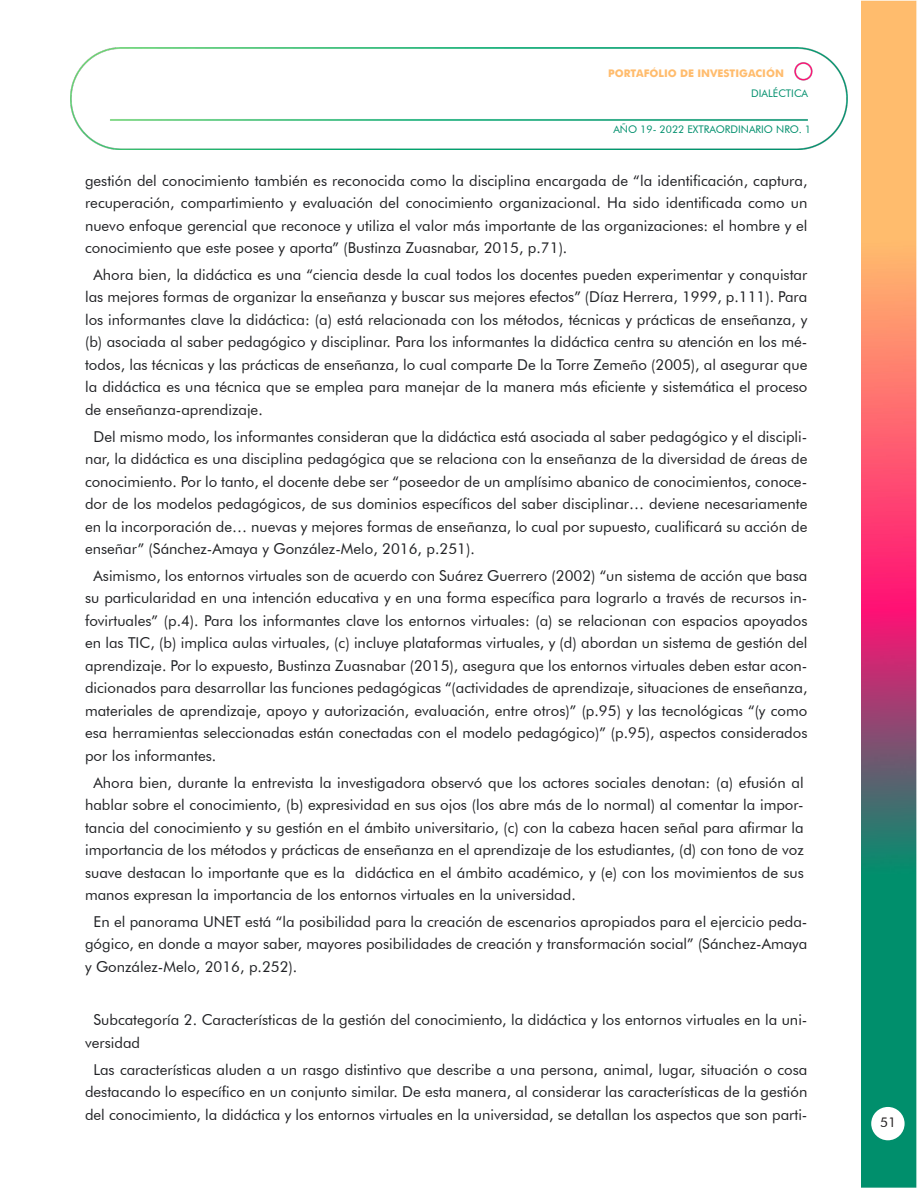
<style>
.page{position:relative;width:918px;height:1188px;background:#fff}
.page>*{position:absolute;margin:0;border:0;box-sizing:border-box;transform-origin:0 0}
.t1{font:15px/22.5px "Futura BT";color:#202124;text-align:justify}
.t2{font:13.5px "Futura BT";color:#231f20}
.t3{font:10.5px "Futura BT";color:#008f6d}
.t4{font:700 10.5px "Futura";color:#ffbc6d}
</style>
<div class="page">
<img style="left:861px;top:0;width:56px;height:1188px">
<img style="left:71px;top:48px;width:776px;height:102px">
<div style="left:871px;top:1107px;width:34px;height:33px;background:#fff;border-radius:50%"></div>
<p class="t4" style="left:608px;top:66px;width:177px">PORTAFÓLIO DE INVESTIGACIÓN</p>
<p class="t3" style="left:751px;top:87px;width:58px">DIALÉCTICA</p>
<p class="t3" style="left:613px;top:123px;width:199px">AÑO 19- 2022 EXTRAORDINARIO NRO. 1</p>
<p class="t1" style="left:85px;top:169px;width:724px">gestión del conocimiento también es reconocida como la disciplina encargada de “la identificación, captura, recuperación, compartimiento y evaluación del conocimiento organizacional. Ha sido identificada como un nuevo enfoque gerencial que reconoce y utiliza el valor más importante de las organizaciones: el hombre y el conocimiento que este posee y aporta” (Bustinza Zuasnabar, 2015, p.71).</p>
<p class="t1" style="left:85px;top:263px;width:724px;text-indent:9px">Ahora bien, la didáctica es una “ciencia desde la cual todos los docentes pueden experimentar y conquistar las mejores formas de organizar la enseñanza y buscar sus mejores efectos” (Díaz Herrera, 1999, p.111). Para los informantes clave la didáctica: (a) está relacionada con los métodos, técnicas y prácticas de enseñanza, y (b) asociada al saber pedagógico y disciplinar. Para los informantes la didáctica centra su atención en los mé&shy;todos, las técnicas y las prácticas de enseñanza, lo cual comparte De la Torre Zemeño (2005), al asegurar que la didáctica es una técnica que se emplea para manejar de la manera más eficiente y sistemática el proceso de enseñanza-aprendizaje.</p>
<p class="t1" style="left:85px;top:425px;width:724px;text-indent:9px">Del mismo modo, los informantes consideran que la didáctica está asociada al saber pedagógico y el discipli&shy;nar, la didáctica es una disciplina pedagógica que se relaciona con la enseñanza de la diversidad de áreas de conocimiento. Por lo tanto, el docente debe ser “poseedor de un amplísimo abanico de conocimientos, conoce&shy;dor de los modelos pedagógicos, de sus dominios específicos del saber disciplinar… deviene necesariamente en la incorporación de… nuevas y mejores formas de enseñanza, lo cual por supuesto, cualificará su acción de enseñar” (Sánchez-Amaya y González-Melo, 2016, p.251).</p>
<p class="t1" style="left:85px;top:564px;width:724px;text-indent:9px">Asimismo, los entornos virtuales son de acuerdo con Suárez Guerrero (2002) “un sistema de acción que basa su particularidad en una intención educativa y en una forma específica para lograrlo a través de recursos in&shy;fovirtuales” (p.4). Para los informantes clave los entornos virtuales: (a) se relacionan con espacios apoyados en las TIC, (b) implica aulas virtuales, (c) incluye plataformas virtuales, y (d) abordan un sistema de gestión del aprendizaje. Por lo expuesto, Bustinza Zuasnabar (2015), asegura que los entornos virtuales deben estar acon&shy;dicionados para desarrollar las funciones pedagógicas “(actividades de aprendizaje, situaciones de enseñanza, materiales de aprendizaje, apoyo y autorización, evaluación, entre otros)” (p.95) y las tecnológicas “(y como esa herramientas seleccionadas están conectadas con el modelo pedagógico)” (p.95), aspectos considerados por los informantes.</p>
<p class="t1" style="left:85px;top:771px;width:720px;text-indent:9px">Ahora bien, durante la entrevista la investigadora observó que los actores sociales denotan: (a) efusión al hablar sobre el conocimiento, (b) expresividad en sus ojos (los abre más de lo normal) al comentar la impor&shy;tancia del conocimiento y su gestión en el ámbito universitario, (c) con la cabeza hacen señal para afirmar la importancia de los métodos y prácticas de enseñanza en el aprendizaje de los estudiantes, (d) con tono de voz suave destacan lo importante que es la didáctica en el ámbito académico, y (e) con los movimientos de sus manos expresan la importancia de los entornos virtuales en la universidad.</p>
<p class="t1" style="left:85px;top:910px;width:724px;text-indent:9px">En el panorama UNET está “la posibilidad para la creación de escenarios apropiados para el ejercicio peda&shy;gógico, en donde a mayor saber, mayores posibilidades de creación y transformación social” (Sánchez-Amaya y González-Melo, 2016, p.252).</p>
<p class="t1" style="left:85px;top:1009px;width:724px;text-indent:9px">Subcategoría 2. Características de la gestión del conocimiento, la didáctica y los entornos virtuales en la uni&shy;versidad</p>
<p class="t1" style="left:85px;top:1058px;width:724px;text-align:center">Las características aluden a un rasgo distintivo que describe a una persona, animal, lugar, situación o cosa destacando lo específico en un conjunto similar. De esta manera, al considerar las características de la gestión del conocimiento, la didáctica y los entornos virtuales en la universidad, se detallan los aspectos que son parti-</p>
<p class="t2" style="left:880px;top:1114px;width:17px">51</p>
</div>
